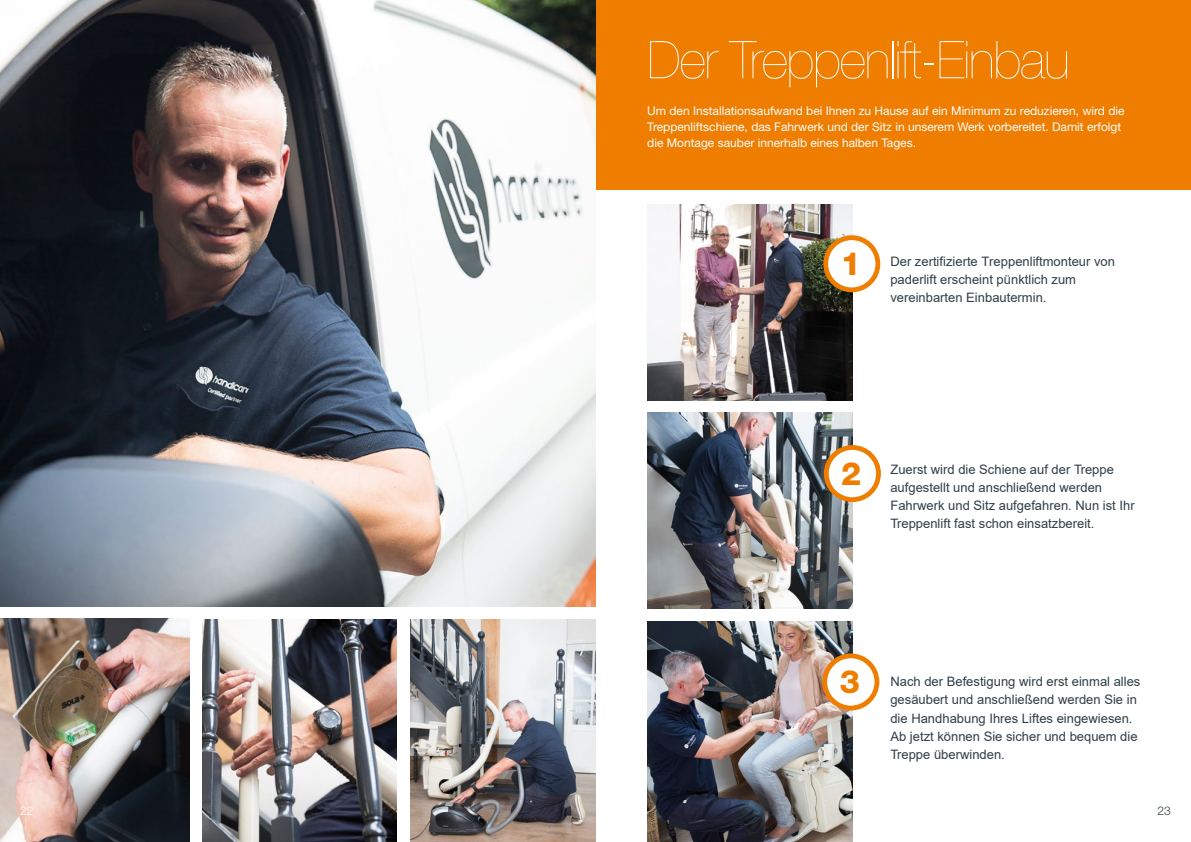
<style>
.page{position:relative;width:1191px;height:842px;background:#fff}
.page>*{position:absolute;margin:0;border:0;box-sizing:border-box;transform-origin:0 0}
.t1{font:200 52px "Helvetica Neue LT Std";letter-spacing:-.025em;color:#fff}
.t2{font:800 32px "Helvetica Neue LT Std";color:#ef7d00}
.t3{font:13px/18px "Arial";color:#303e47}
.t4{font:12px/16px "Helvetica Neue LT Std";color:#fff}
.t5{font:300 12px "Helvetica Neue LT Std";color:#fff}
.t6{font:300 12px "Helvetica Neue LT Std";color:#303e47}
</style>
<div class="page">
<div style="left:593px;top:0;width:598px;height:189px;background:#ef7d00"></div>
<img style="left:0;top:618px;width:190px;height:224px">
<img style="left:410px;top:619px;width:185px;height:223px">
<img style="left:202px;top:619px;width:195px;height:223px">
<img style="left:0;top:0;width:595px;height:607px">
<img style="left:648px;top:621px;width:204px;height:221px">
<img style="left:648px;top:413px;width:204px;height:196px">
<img style="left:648px;top:205px;width:204px;height:195px">
<div style="left:825px;top:238px;width:53px;height:52px;background:#fff;border-radius:50%"></div>
<div style="left:823px;top:235px;width:57px;height:57px;border:5px solid #ef7d00;border-radius:50%"></div>
<div style="left:826px;top:447px;width:52px;height:53px;background:#fff;border-radius:50%"></div>
<div style="left:824px;top:445px;width:57px;height:57px;border:5px solid #ef7d00;border-radius:50%"></div>
<div style="left:824px;top:656px;width:53px;height:52px;background:#fff;border-radius:50%"></div>
<div style="left:822px;top:653px;width:57px;height:57px;border:5px solid #ef7d00;border-radius:50%"></div>
<h1 class="t1" style="left:647px;top:30px;width:424px">Der Treppenlift-Einbau</h1>
<p class="t4" style="left:647px;top:102px;width:479px">Um den Installationsaufwand bei Ihnen zu Hause auf ein Minimum zu reduzieren, wird die<br>Treppenliftschiene, das Fahrwerk und der Sitz in unserem Werk vorbereitet. Damit erfolgt die Montage sauber innerhalb eines halben Tages.</p>
<h2 class="t2" style="left:840px;top:245px;width:22px">1</h2>
<p class="t3" style="left:890px;top:252px;width:226px">Der zertifizierte Treppenliftmonteur von paderlift erscheint pünktlich zum vereinbarten Einbautermin.</p>
<h2 class="t2" style="left:841px;top:454px;width:22px">2</h2>
<p class="t3" style="left:890px;top:461px;width:246px">Zuerst wird die Schiene auf der Treppe aufgestellt und anschließend werden Fahrwerk und Sitz aufgefahren. Nun ist Ihr Treppenlift fast schon einsatzbereit.</p>
<h2 class="t2" style="left:839px;top:663px;width:22px">3</h2>
<p class="t3" style="left:890px;top:673px;width:251px">Nach der Befestigung wird erst einmal alles gesäubert und anschließend werden Sie in die Handhabung Ihres Liftes eingewiesen.<br>Ab jetzt können Sie sicher und bequem die Treppe überwinden.</p>
<p class="t5" style="left:20px;top:803px;width:15px">22</p>
<p class="t6" style="left:1157px;top:803px;width:15px">23</p>
</div>
